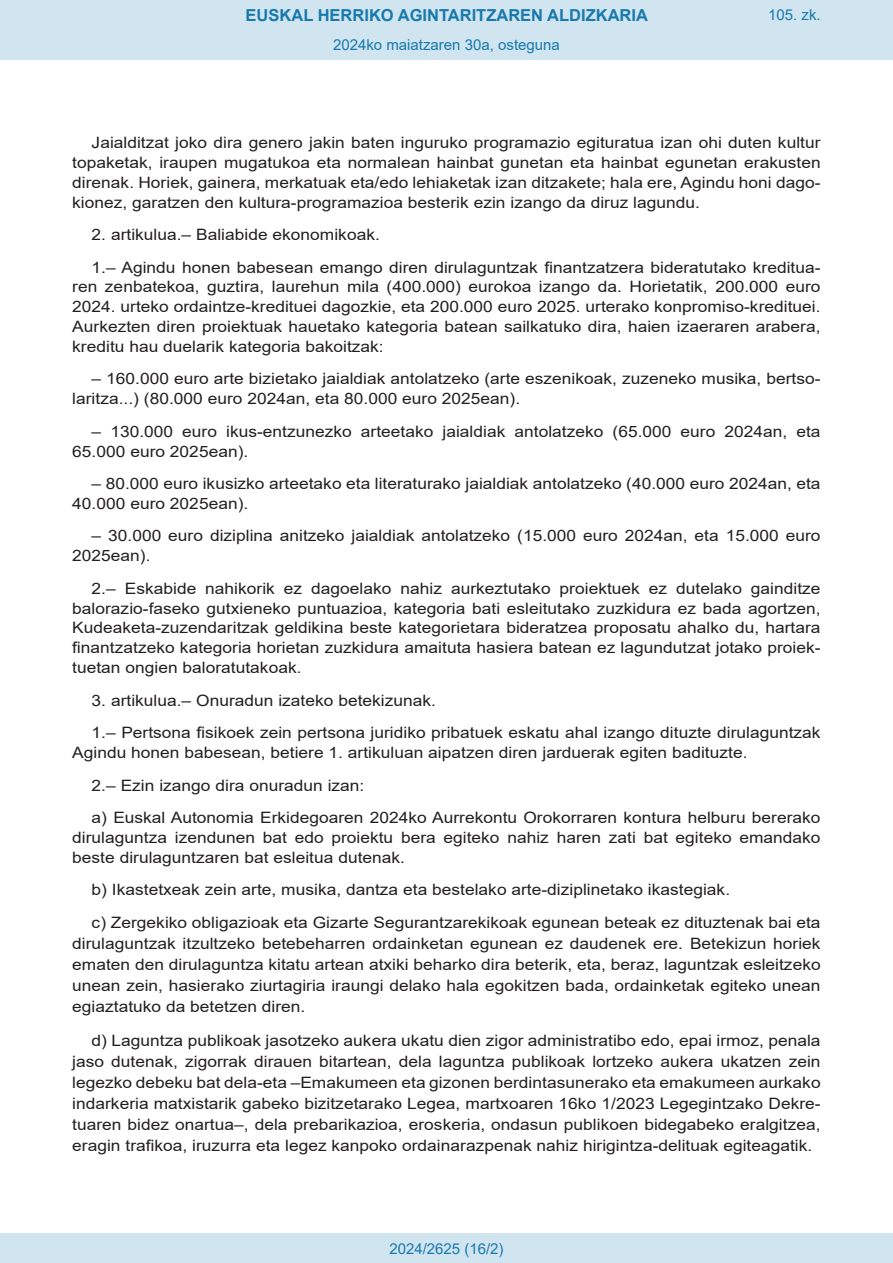
<style>
.page{position:relative;width:893px;height:1263px;background:#fff}
.page>*{position:absolute;margin:0;border:0;box-sizing:border-box;transform-origin:0 0}
.t1{font:700 16.5px "Arial";color:#1879ad}
.BOPVDetalle{font:15.6px/19.8px "Arial";color:#231f20;text-align:justify;scale:1.11 1}
.Paginacion_Centro{font:15px "Arial";color:#1879ad}
</style>
<div class="page">
<div style="left:0;top:0;width:893px;height:60px;background:#d0e5f0"></div>
<div style="left:0;top:1233px;width:893px;height:30px;background:#d0e5f0"></div>
<p class="t1" style="left:246px;top:3px;width:404px">EUSKAL HERRIKO AGINTARITZAREN ALDIZKARIA</p>
<p class="Paginacion_Centro" style="left:333px;top:35px;width:228px">2024ko maiatzaren 30a, osteguna</p>
<p class="Paginacion_Centro" style="left:768px;top:5px;width:54px">105. zk.</p>
<p class="BOPVDetalle" style="left:72px;top:133px;width:676px;text-indent:19px">Jaialditzat joko dira genero jakin baten inguruko programazio egituratua izan ohi duten kultur topaketak, iraupen mugatukoa eta normalean hainbat gunetan eta hainbat egunetan erakusten direnak. Horiek, gainera, merkatuak eta/edo lehiaketak izan ditzakete; hala ere, Agindu honi dago&shy;kionez, garatzen den kultura-programazioa besterik ezin izango da diruz lagundu.</p>
<p class="BOPVDetalle" style="left:92px;top:225px;width:261px">2. artikulua.– Baliabide ekonomikoak.</p>
<p class="BOPVDetalle" style="left:72px;top:257px;width:676px;text-indent:19px">1.– Agindu honen babesean emango diren dirulaguntzak finantzatzera bideratutako kreditua&shy;ren zenbatekoa, guztira, laurehun mila (400.000) eurokoa izango da. Horietatik, 200.000 euro 2024. urteko ordaintze-kredituei dagozkie, eta 200.000 euro 2025. urterako konpromiso-kredituei.<br>Aurkezten diren proiektuak hauetako kategoria batean sailkatuko dira, haien izaeraren arabera, kreditu hau duelarik kategoria bakoitzak:</p>
<p class="BOPVDetalle" style="left:72px;top:369px;width:676px;text-indent:19px">– 160.000 euro arte bizietako jaialdiak antolatzeko (arte eszenikoak, zuzeneko musika, bertso&shy;laritza...) (80.000 euro 2024an, eta 80.000 euro 2025ean).</p>
<p class="BOPVDetalle" style="left:72px;top:421px;width:676px;text-indent:19px">– 130.000 euro ikus-entzunezko arteetako jaialdiak antolatzeko (65.000 euro 2024an, eta<br>65.000 euro 2025ean).</p>
<p class="BOPVDetalle" style="left:72px;top:474px;width:676px;text-indent:19px">– 80.000 euro ikusizko arteetako eta literaturako jaialdiak antolatzeko (40.000 euro 2024an, eta<br>40.000 euro 2025ean).</p>
<p class="BOPVDetalle" style="left:72px;top:526px;width:676px;text-indent:19px">– 30.000 euro diziplina anitzeko jaialdiak antolatzeko (15.000 euro 2024an, eta 15.000 euro<br>2025ean).</p>
<p class="BOPVDetalle" style="left:72px;top:578px;width:676px;text-indent:19px">2.– Eskabide nahikorik ez dagoelako nahiz aurkeztutako proiektuek ez dutelako gainditze balorazio-faseko gutxieneko puntuazioa, kategoria bati esleitutako zuzkidura ez bada agortzen, Kudeaketa-zuzendaritzak geldikina beste kategorietara bideratzea proposatu ahalko du, hartara finantzatzeko kategoria horietan zuzkidura amaituta hasiera batean ez lagundutzat jotako proiek&shy;tuetan ongien baloratutakoak.</p>
<p class="BOPVDetalle" style="left:92px;top:690px;width:312px">3. artikulua.– Onuradun izateko betekizunak.</p>
<p class="BOPVDetalle" style="left:72px;top:723px;width:676px;text-indent:19px">1.– Pertsona fisikoek zein pertsona juridiko pribatuek eskatu ahal izango dituzte dirulaguntzak<br>Agindu honen babesean, betiere 1. artikuluan aipatzen diren jarduerak egiten badituzte.</p>
<p class="BOPVDetalle" style="left:92px;top:775px;width:247px">2.– Ezin izango dira onuradun izan:</p>
<p class="BOPVDetalle" style="left:72px;top:808px;width:676px;text-indent:19px">a) Euskal Autonomia Erkidegoaren 2024ko Aurrekontu Orokorraren kontura helburu bererako dirulaguntza izendunen bat edo proiektu bera egiteko nahiz haren zati bat egiteko emandako beste dirulaguntzaren bat esleitua dutenak.</p>
<p class="BOPVDetalle" style="left:92px;top:880px;width:577px">b) Ikastetxeak zein arte, musika, dantza eta bestelako arte-diziplinetako ikastegiak.</p>
<p class="BOPVDetalle" style="left:72px;top:912px;width:676px;line-height:21px;text-indent:19px">c) Zergekiko obligazioak eta Gizarte Segurantzarekikoak egunean beteak ez dituztenak bai eta dirulaguntzak itzultzeko betebeharren ordainketan egunean ez daudenek ere. Betekizun horiek ematen den dirulaguntza kitatu artean atxiki beharko dira beterik, eta, beraz, laguntzak esleitzeko unean zein, hasierako ziurtagiria iraungi delako hala egokitzen bada, ordainketak egiteko unean egiaztatuko da betetzen diren.</p>
<p class="BOPVDetalle" style="left:72px;top:1029px;width:676px;line-height:21px;text-indent:19px">d) Laguntza publikoak jasotzeko aukera ukatu dien zigor administratibo edo, epai irmoz, penala jaso dutenak, zigorrak dirauen bitartean, dela laguntza publikoak lortzeko aukera ukatzen zein legezko debeku bat dela-eta –Emakumeen eta gizonen berdintasunerako eta emakumeen aurkako indarkeria matxistarik gabeko bizitzetarako Legea, martxoaren 16ko 1/2023 Legegintzako Dekre&shy;tuaren bidez onartua–, dela prebarikazioa, eroskeria, ondasun publikoen bidegabeko eralgitzea, eragin trafikoa, iruzurra eta legez kanpoko ordainarazpenak nahiz hirigintza-delituak egiteagatik.</p>
<p class="Paginacion_Centro" style="left:389px;top:1238px;width:116px">2024/2625 (16/2)</p>
</div>
